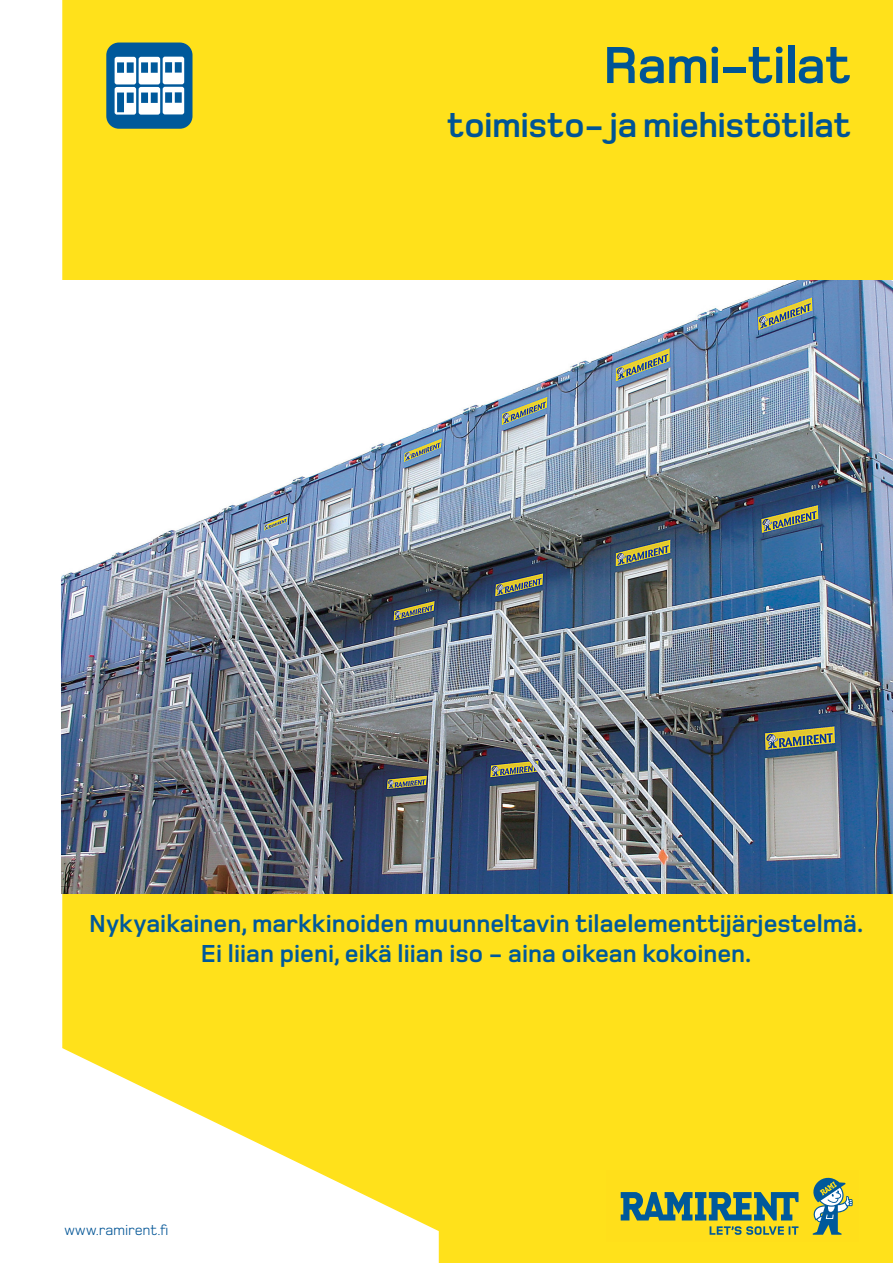
<style>
.page{position:relative;width:893px;height:1263px;background:#fff}
.page>*{position:absolute;margin:0;border:0;box-sizing:border-box;transform-origin:0 0}
.t1{font:700 54px "Foundry Monoline";letter-spacing:-.015em;color:#005495}
.t2{font:700 36px "Foundry Monoline";letter-spacing:-.015em;color:#005495}
.Otsikko{font:700 25.5px "Foundry Monoline";color:#00599b}
.t3{font:15px "Foundry Monoline";letter-spacing:-.01em;color:#005495}
</style>
<div class="page">
<div style="left:439px;top:0;width:454px;height:1263px;background:#ffe11b"></div>
<svg style="left:61px;top:0;width:378px;height:1263px;fill:#ffe11b"></svg>
<img style="left:62px;top:281px;width:831px;height:612px">
<p class="t1" style="left:603px;top:36px;width:249px">Rami-tilat</p>
<p class="t2" style="left:447px;top:106px;width:405px">toimisto- ja miehistötilat</p>
<p class="Otsikko" style="left:89px;top:910px;width:775px">Nykyaikainen, markkinoiden muunneltavin tilaelementtijärjestelmä.</p>
<p class="Otsikko" style="left:201px;top:940px;width:552px">Ei liian pieni, eikä liian iso - aina oikean kokoinen.</p>
<p class="t3" style="left:64px;top:1222px;width:106px">www.ramirent.fi</p>
</div>
